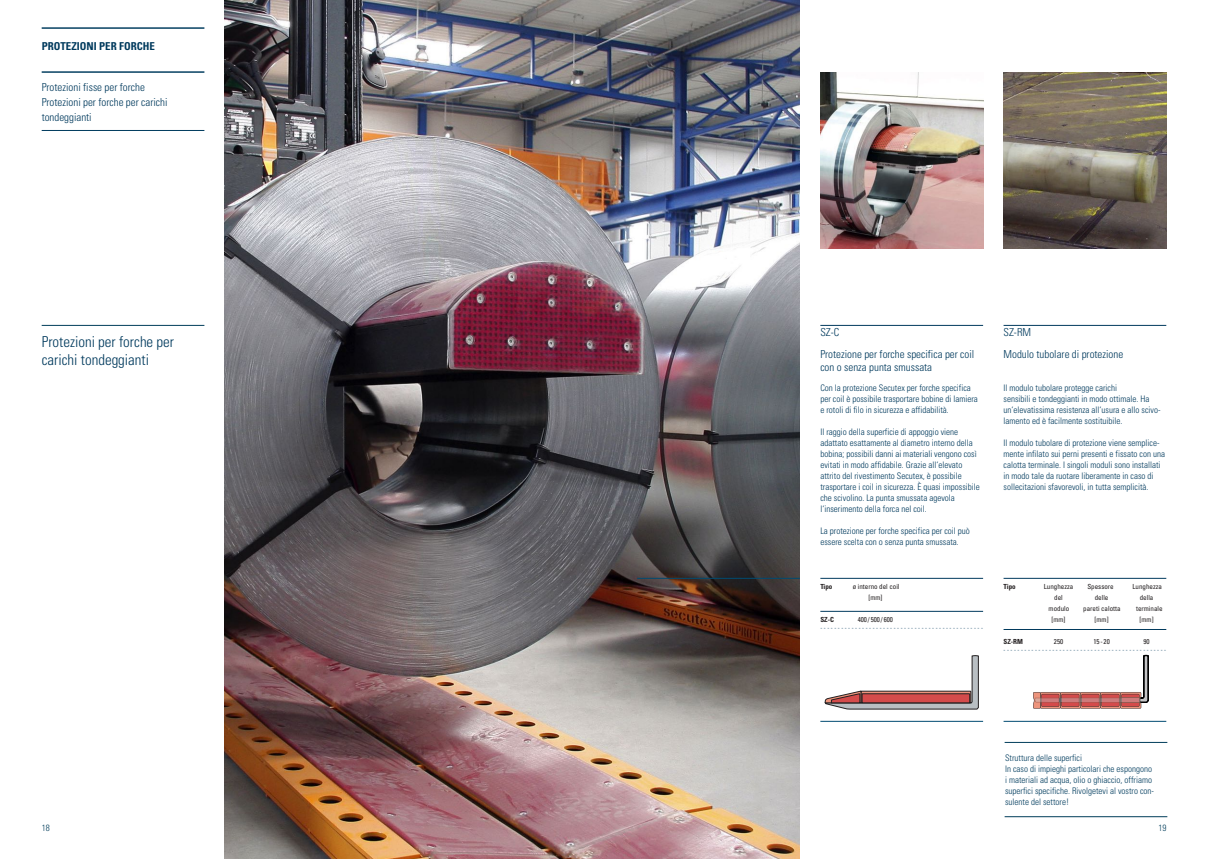
<style>
.page{position:relative;width:1208px;height:859px;background:#fff}
.page>*{position:absolute;margin:0;border:0;box-sizing:border-box;transform-origin:0 0}
.t1{font:300 condensed 15px/18px "Univers";color:#003a5d}
.t2{font:300 condensed 11px/15px "Univers";color:#003a5d}
.t3{font:700 condensed 10.9px "Univers";color:#003a5d}
.t4{font:300 condensed 9px/11px "Univers";color:#003a5d}
.t5{font:300 condensed 9px/11px "Univers";color:#003c5e}
.t6{font:300 condensed 9px "Univers";color:#013d5a}
.t7{font:condensed 7px/11px "Univers";color:#231f20;text-align:center}
.t8{font:700 condensed 7px "Univers";color:#231f20}
</style>
<div class="page">
<img style="left:225px;top:0;width:575px;height:859px">
<hr style="left:42px;top:27px;width:162px;height:2px;background:#003c5e">
<hr style="left:42px;top:71px;width:162px;height:2px;background:#003c5e">
<hr style="left:42px;top:130px;width:162px;height:1px;background:#003c5e">
<hr style="left:42px;top:325px;width:162px;height:1px;background:#013d5a">
<img style="left:820px;top:72px;width:163px;height:176px">
<img style="left:1003px;top:72px;width:163px;height:176px">
<hr style="left:820px;top:325px;width:163px;height:1px;background:#003a5d">
<hr style="left:1003px;top:325px;width:163px;height:1px;background:#003a5d">
<hr style="left:820px;top:578px;width:163px;height:1px;background:#003a5d">
<hr style="left:1003px;top:578px;width:163px;height:1px;background:#003a5d">
<hr style="left:820px;top:611px;width:163px;height:1px;background:#003a5d">
<hr style="left:1003px;top:629px;width:163px;height:1px;background:#003a5d">
<hr style="left:820px;top:721px;width:163px;height:1px;background:#004b72">
<hr style="left:1003px;top:721px;width:163px;height:1px;background:#004b72">
<svg style="left:824px;top:655px;width:154px;height:54px"></svg>
<svg style="left:1033px;top:655px;width:115px;height:54px"></svg>
<hr style="left:1004px;top:742px;width:163px;height:1px;background:#013d5a">
<hr style="left:1004px;top:816px;width:163px;height:1px;background:#013d5a">
<hr style="left:637px;top:578px;width:163px;height:1px;background:#004b72">
<p class="t3" style="left:42px;top:39px;width:115px">PROTEZIONI PER FORCHE</p>
<p class="t2" style="left:42px;top:79px;width:127px">Protezioni fisse per forche<br>Protezioni per forche per carichi tondeggianti</p>
<h1 class="t1" style="left:42px;top:333px;width:134px">Protezioni per forche per carichi tondeggianti</h1>
<p class="t2" style="left:820px;top:321px;width:155px;line-height:22px">SZ-C<br>Protezione per forche specifica per coil</p>
<p class="t2" style="left:820px;top:360px;width:113px">con o senza punta smussata</p>
<p class="t4" style="left:820px;top:382px;width:159px">Con la protezione Secutex per forche specifica per coil è possibile trasportare bobine di lamiera e rotoli di filo in sicurezza e affidabilità.</p>
<p class="t4" style="left:820px;top:426px;width:161px">Il raggio della superficie di appoggio viene adattato esattamente al diametro interno della bobina; possibili danni ai materiali vengono così evitati in modo affidabile. Grazie all‘elevato attrito del rivestimento Secutex, è possibile trasportare i coil in sicurezza. È quasi impossibile che scivolino. La punta smussata agevola l‘inserimento della forca nel coil.</p>
<p class="t4" style="left:820px;top:525px;width:151px">La protezione per forche specifica per coil può essere scelta con o senza punta smussata.</p>
<p class="t8" style="left:820px;top:582px;width:14px">Tipo</p>
<p class="t7" style="left:853px;top:581px;width:48px">ø interno del coil [mm]</p>
<p class="t8" style="left:820px;top:615px;width:15px">SZ-C</p>
<p class="t7" style="left:857px;top:614px;width:37px">400 / 500 / 600</p>
<p class="t2" style="left:1003px;top:321px;width:121px;line-height:22px">SZ-RM<br>Modulo tubolare di protezione</p>
<p class="t4" style="left:1003px;top:382px;width:158px">Il modulo tubolare protegge carichi<br>sensibili e tondeggianti in modo ottimale. Ha un‘elevatissima resistenza all‘usura e allo scivo&shy;lamento ed è facilmente sostituibile.</p>
<p class="t4" style="left:1003px;top:437px;width:163px">Il modulo tubolare di protezione viene semplice&shy;mente infilato sui perni presenti e fissato con una calotta terminale. I singoli moduli sono installati in modo tale da ruotare liberamente in caso di sollecitazioni sfavorevoli, in tutta semplicità.</p>
<p class="t8" style="left:1003px;top:582px;width:14px">Tipo</p>
<p class="t7" style="left:1043px;top:581px;width:31px">Lunghezza</p>
<p class="t7" style="left:1087px;top:581px;width:28px">Spessore</p>
<p class="t7" style="left:1132px;top:581px;width:31px">Lunghezza</p>
<p class="t7" style="left:1054px;top:592px;width:10px">del</p>
<p class="t7" style="left:1094px;top:592px;width:15px">delle</p>
<p class="t7" style="left:1139px;top:592px;width:15px">della</p>
<p class="t7" style="left:1048px;top:603px;width:22px">modulo</p>
<p class="t7" style="left:1083px;top:603px;width:39px">pareti calotta</p>
<p class="t7" style="left:1136px;top:603px;width:28px">terminale</p>
<p class="t7" style="left:1051px;top:614px;width:15px">[mm]</p>
<p class="t7" style="left:1094px;top:614px;width:15px">[mm]</p>
<p class="t7" style="left:1139px;top:614px;width:15px">[mm]</p>
<p class="t8" style="left:1003px;top:637px;width:21px">SZ-RM</p>
<p class="t7" style="left:1054px;top:636px;width:11px">250</p>
<p class="t7" style="left:1093px;top:636px;width:18px">15-20</p>
<p class="t7" style="left:1143px;top:636px;width:8px">90</p>
<p class="t5" style="left:1005px;top:752px;width:150px">Struttura delle superfici<br>In caso di impieghi particolari che espongono i materiali ad acqua, olio o ghiaccio, offriamo superfici specifiche. Rivolgetevi al vostro con&shy;sulente del settore!</p>
<p class="t6" style="left:42px;top:822px;width:9px">18</p>
<p class="t6" style="left:1158px;top:822px;width:9px">19</p>
</div>
